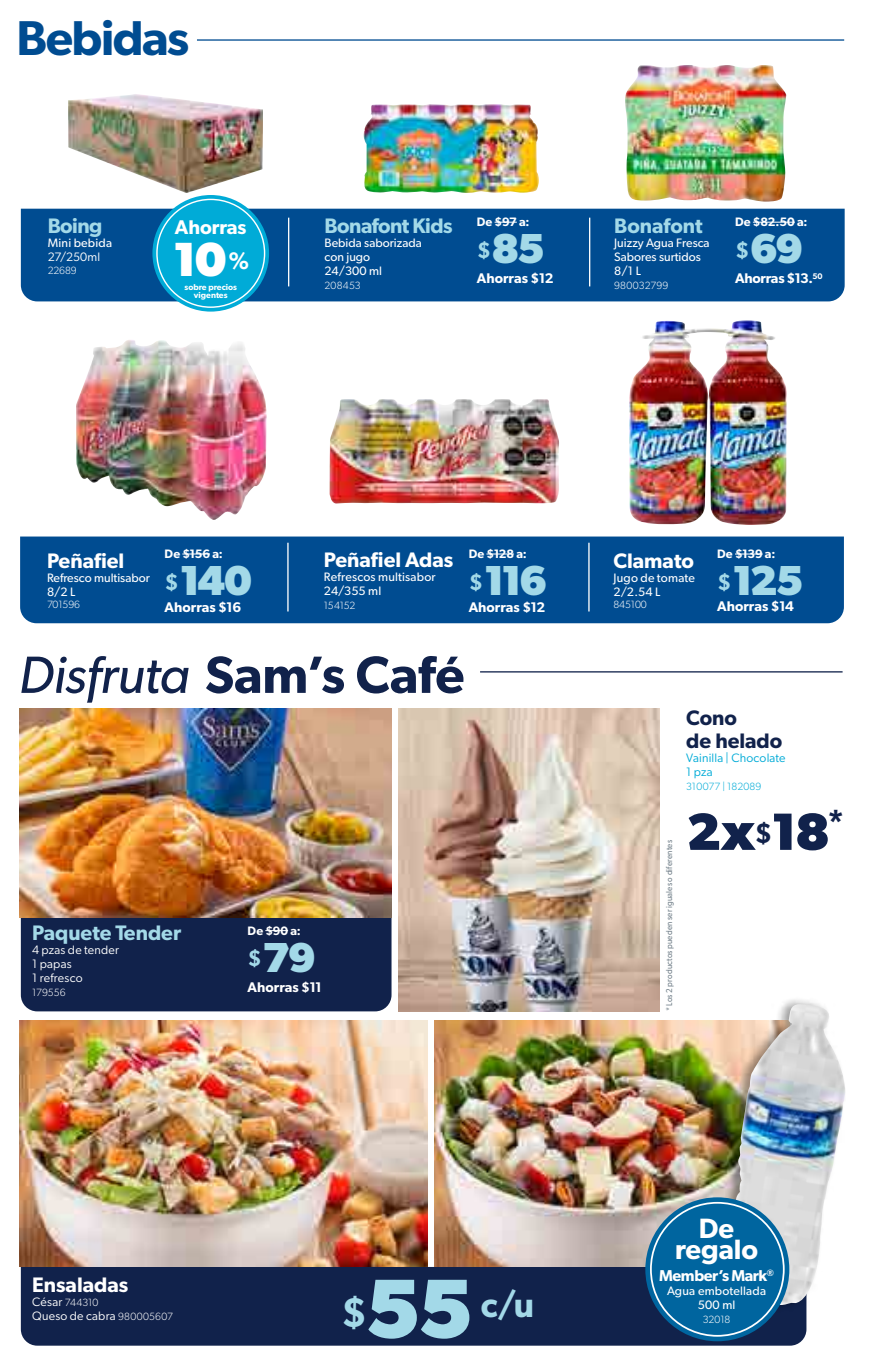
<style>
.page{position:relative;width:874px;height:1365px;background:#fff}
.page>*{position:absolute;margin:0;border:0;box-sizing:border-box;transform-origin:0 0}
.t1{font:700 84px "Gibson";color:#a3d9e8}
.t2{font:600 52.5px "Gibson";color:#11224b}
.t3{font:700 52.5px "Gibson";color:#11224b}
.t4{font:600 49px "Gibson";letter-spacing:-.03em;color:#004c91}
.t5{font:700 48.12px "Gibson";color:#fff}
.t6{font:700 42px "Gibson";letter-spacing:-.065em;color:#a3d9e8}
.t7{font:600 35px "Gibson";color:#a3d9e8}
.t8{font:600 28px/21px "Gibson";color:#fff;text-align:center}
.t9{font:600 21px "Gibson";letter-spacing:-.015em;color:#a3d9e8}
.t10{font:600 21px "Gibson";color:#fff}
.t11{font:600 21px/22.8px "Gibson";color:#11224b}
.t12{font:600 19.78px "Gibson";color:#fff}
.t13{font:600 15.75px "Gibson";letter-spacing:-.025em;color:#fff}
.t14{font:600 14px "Gibson";letter-spacing:.005em;color:#fff}
.t15{font:600 14px "Gibson";letter-spacing:-.015em;color:#fff}
.t16{font:12.25px/14px "Gibson";color:#fff}
.t17{font:12.25px/14px "Gibson";letter-spacing:.02em;color:#fff}
.t18{font:600 12.25px "Gibson";letter-spacing:-.005em;color:#fff}
.t19{font:12.25px/14px "Gibson";letter-spacing:.01em;color:#00abd7}
.t20{font:300 10.5px "Gibson";letter-spacing:-.01em;color:#fff}
.t21{font:300 10.5px "Gibson";letter-spacing:.005em;color:#00abd7}
.t22{font:300 10.5px "Gibson";letter-spacing:.01em;color:#fff}
.t23{font:8.58px "Gibson";letter-spacing:.02em;color:#72808a;scale:.92 1}
.t24{font:600 8.58px/8.2px "Gibson";color:#fff;text-align:center}
.s1{font-weight:600;font-size:24.15px}
.s2{font-weight:600;font-size:22.75px}
.s3{font-weight:400;font-style:italic}
.s4{font-weight:400;font-size:12.25px}
.s5{font-weight:300;font-size:10.5px}
.s6{font-weight:600;font-size:42px}
.s7{font-weight:600;font-size:28.35px}
</style>
<div class="page">
<div style="left:20px;top:536px;width:823px;height:87px;background:#004c91"></div>
<div style="left:21px;top:209px;width:823px;height:92px;background:#004c91"></div>
<hr style="left:197px;top:39px;width:646px;height:2px;background:#004c91">
<img style="left:363px;top:104px;width:175px;height:89px">
<svg style="left:494px;top:222px;width:22px;height:1px"></svg>
<hr style="left:752px;top:222px;width:42px;height:1px;background:#fff">
<svg style="left:734px;top:553px;width:28px;height:1px"></svg>
<svg style="left:486px;top:553px;width:28px;height:1px"></svg>
<svg style="left:182px;top:553px;width:28px;height:1px"></svg>
<img style="left:629px;top:320px;width:157px;height:205px">
<img style="left:68px;top:94px;width:195px;height:99px">
<img style="left:329px;top:399px;width:230px;height:104px">
<img style="left:76px;top:340px;width:190px;height:180px">
<img style="left:625px;top:65px;width:160px;height:137px">
<hr style="left:287px;top:542px;width:1px;height:69px;background:#fff">
<hr style="left:288px;top:218px;width:1px;height:68px;background:#fff">
<hr style="left:588px;top:542px;width:1px;height:69px;background:#fff">
<hr style="left:588px;top:218px;width:2px;height:68px;background:#fff">
<div style="left:152px;top:195px;width:117px;height:116px;background:#00abd7;border-radius:50%"></div>
<svg style="left:155px;top:198px;width:111px;height:110px"></svg>
<div style="left:21px;top:1266px;width:785px;height:79px;background:#11224b"></div>
<img style="left:20px;top:1020px;width:407px;height:245px">
<img style="left:434px;top:1020px;width:273px;height:246px">
<div style="left:707px;top:995px;width:138px;height:317px;background:#000;opacity:.38"></div>
<img style="left:721px;top:1004px;width:123px;height:300px">
<svg style="left:648px;top:1200px;width:137px;height:137px"></svg>
<div style="left:21px;top:917px;width:370px;height:94px;background:#11224b"></div>
<img style="left:20px;top:708px;width:371px;height:209px">
<img style="left:398px;top:708px;width:261px;height:303px">
<hr style="left:480px;top:671px;width:362px;height:1px;background:#11224b">
<h3 class="t4" style="left:17px;top:9px;width:174px">Bebidas</h3>
<h3 class="t9" style="left:48px;top:213px;width:56px">Boing</h3>
<p class="t16" style="left:48px;top:236px;width:66px">Mini bebida</p>
<p class="t17" style="left:48px;top:250px;width:54px">27/250ml</p>
<p class="t20" style="left:48px;top:263px;width:30px">22689</p>
<h3 class="t12" style="left:175px;top:216px;width:73px">Ahorras</h3>
<h3 class="t5" style="left:172px;top:230px;width:78px">10 <span class="s1">%</span></h3>
<p class="t24" style="left:184px;top:283px;width:54px">sobre precios vigentes</p>
<h3 class="t9" style="left:324px;top:213px;width:129px">Bonafont Kids</h3>
<p class="t16" style="left:324px;top:236px;width:99px">Bebida saborizada con jugo<br>24/300 ml</p>
<p class="t20" style="left:324px;top:279px;width:38px">208453</p>
<p class="t18" style="left:476px;top:215px;width:54px">De $97 a:</p>
<h3 class="t6" style="left:476px;top:224px;width:69px"><span class="s2">$</span>85</h3>
<p class="t14" style="left:476px;top:270px;width:78px">Ahorras $12</p>
<h3 class="t9" style="left:614px;top:213px;width:90px">Bonafont</h3>
<p class="t16" style="left:614px;top:236px;width:97px">Juizzy Agua Fresca<br>Sabores surtidos<br>8/1 L</p>
<p class="t22" style="left:614px;top:279px;width:56px">980032799</p>
<p class="t18" style="left:734px;top:215px;width:74px">De $82.50 a:</p>
<h3 class="t6" style="left:734px;top:224px;width:70px"><span class="s2">$</span>69</h3>
<p class="t15" style="left:734px;top:270px;width:89px">Ahorras $13.<sup>50</sup></p>
<h3 class="t10" style="left:47px;top:548px;width:79px">Peñafiel</h3>
<p class="t16" style="left:47px;top:570px;width:104px">Refresco multisabor<br>8/2 L</p>
<p class="t20" style="left:47px;top:598px;width:35px">701596</p>
<p class="t18" style="left:164px;top:546px;width:60px">De $156 a:</p>
<h3 class="t10" style="left:613px;top:548px;width:82px">Clamato</h3>
<p class="t16" style="left:613px;top:570px;width:83px">Jugo de tomate<br>2/2.54 L</p>
<p class="t20" style="left:613px;top:598px;width:35px">845100</p>
<p class="t18" style="left:468px;top:546px;width:60px">De $128 a:</p>
<h3 class="t10" style="left:324px;top:547px;width:131px">Peñafiel Adas</h3>
<p class="t16" style="left:324px;top:570px;width:113px">Refrescos multisabor<br>24/355 ml</p>
<p class="t20" style="left:324px;top:599px;width:33px">154152</p>
<h3 class="t6" style="left:164px;top:555px;width:89px"><span class="s2">$</span>140</h3>
<p class="t14" style="left:164px;top:598px;width:78px">Ahorras $16</p>
<h3 class="t6" style="left:468px;top:555px;width:80px"><span class="s2">$</span>116</h3>
<p class="t14" style="left:468px;top:598px;width:78px">Ahorras $12</p>
<h2 class="t2" style="left:19px;top:643px;width:447px"><span class="s3">Disfruta</span> Sam’s Café</h2>
<p class="t18" style="left:716px;top:546px;width:60px">De $139 a:</p>
<h3 class="t6" style="left:716px;top:555px;width:88px"><span class="s2">$</span>125</h3>
<p class="t14" style="left:716px;top:598px;width:78px">Ahorras $14</p>
<h3 class="t9" style="left:32px;top:920px;width:150px">Paquete Tender</h3>
<p class="t18" style="left:247px;top:923px;width:55px">De $90 a:</p>
<p class="t17" style="left:32px;top:942px;width:88px">4 pzas de tender<br>1 papas<br>1 refresco</p>
<p class="t20" style="left:32px;top:985px;width:35px">179556</p>
<h3 class="t6" style="left:247px;top:932px;width:70px"><span class="s2">$</span>79</h3>
<p class="t14" style="left:247px;top:978px;width:76px">Ahorras $11</p>
<h3 class="t10" style="left:32px;top:1271px;width:97px">Ensaladas</h3>
<p class="t20" style="left:32px;top:1295px;width:68px"><span class="s4">César</span> 744310</p>
<p class="t17" style="left:32px;top:1307px;width:142px">Queso de cabra <span class="s5">980005607</span></p>
<h1 class="t1" style="left:340px;top:1258px;width:134px"><span class="s6">$</span>55</h1>
<h3 class="t7" style="left:480px;top:1283px;width:55px">c/u</h3>
<p class="t23" style="left:663px;top:1011px;width:188px;rotate:-90deg">* Los 2 productos pueden ser iguales o diferentes</p>
<h3 class="t11" style="left:686px;top:706px;width:98px">Cono<br>de helado</h3>
<p class="t19" style="left:686px;top:750px;width:101px">Vainilla | Chocolate<br>1 pza</p>
<p class="t21" style="left:686px;top:779px;width:77px">310077 | 182089</p>
<h2 class="t3" style="left:686px;top:800px;width:159px">2x<span class="s7">$</span>18<sup>*</sup></h2>
<h3 class="t8" style="left:674px;top:1216px;width:85px">De regalo</h3>
<p class="t13" style="left:658px;top:1266px;width:116px">Member’s Mark<sup>®</sup></p>
<p class="t16" style="left:666px;top:1283px;width:100px;text-align:center">Agua embotellada<br>500 ml</p>
<p class="t20" style="left:702px;top:1313px;width:29px">32018</p>
</div>
